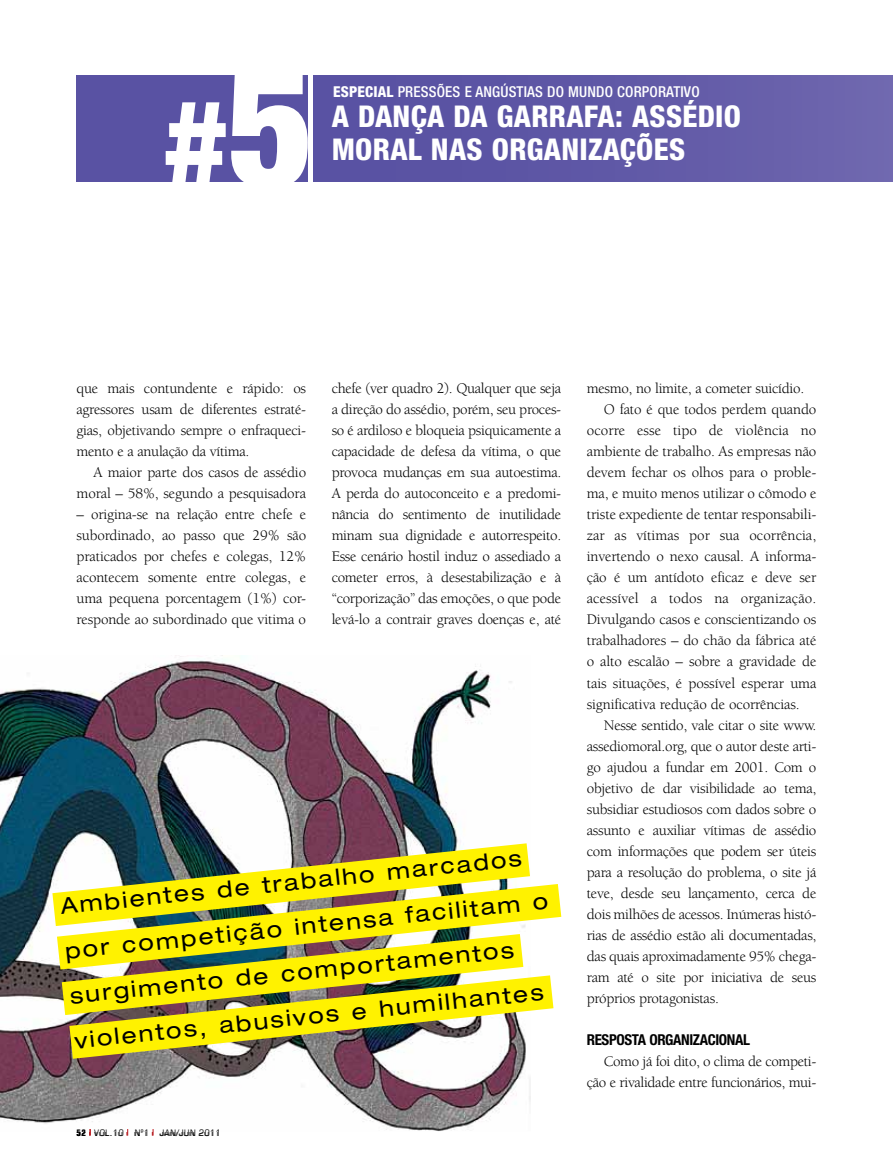
<style>
.page{position:relative;width:893px;height:1170px;background:#fff}
.page>*{position:absolute;margin:0;border:0;box-sizing:border-box;transform-origin:0 0}
.t1{font:900 condensed 120px "Helvetica Neue LT Std";color:#fff}
.t2{font:800 condensed 30px/33px "Helvetica Neue LT Std";letter-spacing:.01em;color:#fff}
.t3{font:expanded 22.5px/45px "Helvetica Neue LT Std";color:#000}
.t4{font:15px/21px "Berkeley Std";letter-spacing:-.02em;color:#000;text-align:justify}
.t5{font:15px "Berkeley Std";letter-spacing:.005em;color:#000}
.t6{font:500 condensed 15px "Helvetica Neue LT Std";letter-spacing:.01em;color:#fff}
.t7{font:15px "Berkeley Std";color:#000}
.t8{font:700 condensed 15px "Helvetica Neue LT Std";letter-spacing:-.025em;color:#000}
.t9{font:condensed 9px "Eurostile LT Std";letter-spacing:.05em;color:#000}
.s1{font-size:165px}
.s2{font-weight:800}
.s3{font-weight:700}
</style>
<div class="page">
<div style="left:313px;top:75px;width:580px;height:106px;background:linear-gradient(to right,#554ea1,#6d65ad)"></div>
<img style="left:0;top:655px;width:530px;height:475px">
<div style="left:77px;top:75px;width:231px;height:106px;background:#5952a3"></div>
<img style="left:52px;top:843px;width:478px;height:82px">
<svg style="left:57px;top:883px;width:504px;height:86px;background:#e6de2f"></svg>
<svg style="left:62px;top:933px;width:491px;height:125px;background:#d4cc3a"></svg>
<svg style="left:89px;top:1128px;width:2px;height:7px"></svg>
<svg style="left:152px;top:1128px;width:2px;height:7px"></svg>
<h1 class="t1" style="left:164px;top:69px;width:151px">#<span class="s1">5</span></h1>
<p class="t6" style="left:333px;top:82px;width:368px"><span class="s2">ESPECIAL</span> PRESSÕES E ANGÚSTIAS DO MUNDO CORPORATIVO</p>
<h2 class="t2" style="left:332px;top:99px;width:411px">A DANÇA DA GARRAFA: ASSÉDIO<br>MORAL NAS ORGANIZAÇÕES</h2>
<p class="t4" style="left:332px;top:378px;width:231px">chefe (ver quadro 2). Qualquer que seja a direção do assédio, porém, seu proces&shy;so é ardiloso e bloqueia psiquicamente a capacidade de defesa da vítima, o que provoca mudanças em sua autoestima.<br>A perda do autoconceito e a predomi&shy;nância do sentimento de inutilidade minam sua dignidade e autorrespeito.<br>Esse cenário hostil induz o assediado a cometer erros, à desestabilização e à “corporização” das emoções, o que pode levá-lo a contrair graves doenças e, até</p>
<p class="t4" style="left:587px;top:378px;width:219px">mesmo, no limite, a cometer suicídio.</p>
<p class="t4" style="left:77px;top:378px;width:231px">que mais contundente e rápido: os agressores usam de diferentes estraté&shy;gias, objetivando sempre o enfraqueci&shy;mento e a anulação da vítima.</p>
<p class="t4" style="left:77px;top:462px;width:231px;text-align:right">A maior parte dos casos de assédio moral – 58%, segundo a pesquisadora</p>
<p class="t4" style="left:77px;top:504px;width:231px">– origina-se na relação entre chefe e subordinado, ao passo que 29% são praticados por chefes e colegas, 12% acontecem somente entre colegas, e uma pequena porcentagem (1%) cor&shy;responde ao subordinado que vitima o</p>
<p class="t4" style="left:604px;top:399px;width:214px">O fato é que todos perdem quando</p>
<p class="t5" style="left:587px;top:422px;width:231px">ocorre esse tipo de violência no</p>
<p class="t4" style="left:587px;top:441px;width:231px">ambiente de trabalho. As empresas não</p>
<p class="t4" style="left:587px;top:462px;width:231px">devem fechar os olhos para o proble-</p>
<p class="t4" style="left:587px;top:483px;width:231px">ma, e muito menos utilizar o cômodo e</p>
<p class="t4" style="left:587px;top:504px;width:231px">triste expediente de tentar responsabili-</p>
<p class="t7" style="left:587px;top:527px;width:231px">zar as vítimas por sua ocorrência,</p>
<p class="t4" style="left:587px;top:546px;width:231px">invertendo o nexo causal. A informa-</p>
<p class="t4" style="left:587px;top:567px;width:231px">ção é um antídoto eficaz e deve ser</p>
<p class="t5" style="left:587px;top:590px;width:231px">acessível a todos na organização.</p>
<p class="t4" style="left:587px;top:609px;width:231px">Divulgando casos e conscientizando os</p>
<p class="t4" style="left:587px;top:630px;width:231px">trabalhadores – do chão da fábrica até</p>
<p class="t4" style="left:587px;top:651px;width:231px">o alto escalão – sobre a gravidade de</p>
<p class="t4" style="left:587px;top:672px;width:231px">tais situações, é possível esperar uma</p>
<p class="t4" style="left:587px;top:693px;width:214px">significativa redução de ocorrências.</p>
<p class="t4" style="left:604px;top:714px;width:214px">Nesse sentido, vale citar o site www.</p>
<p class="t4" style="left:587px;top:735px;width:231px">assediomoral.org, que o autor deste arti-</p>
<p class="t4" style="left:587px;top:756px;width:231px">go ajudou a fundar em 2001. Com o</p>
<p class="t4" style="left:587px;top:777px;width:231px">objetivo de dar visibilidade ao tema,</p>
<p class="t4" style="left:587px;top:798px;width:231px">subsidiar estudiosos com dados sobre o</p>
<p class="t4" style="left:587px;top:819px;width:231px">assunto e auxiliar vítimas de assédio</p>
<p class="t4" style="left:587px;top:840px;width:231px">com informações que podem ser úteis</p>
<p class="t4" style="left:587px;top:861px;width:231px">para a resolução do problema, o site já</p>
<p class="t4" style="left:587px;top:882px;width:231px">teve, desde seu lançamento, cerca de</p>
<p class="t4" style="left:587px;top:903px;width:231px">dois milhões de acessos. Inúmeras histó-</p>
<p class="t4" style="left:587px;top:924px;width:231px">rias de assédio estão ali documentadas,</p>
<p class="t4" style="left:587px;top:945px;width:231px">das quais aproximadamente 95% chega-</p>
<p class="t4" style="left:587px;top:966px;width:231px">ram até o site por iniciativa de seus</p>
<p class="t4" style="left:587px;top:987px;width:134px">próprios protagonistas.</p>
<p class="t8" style="left:587px;top:1030px;width:165px">RESPOSTA ORGANIZACIONAL</p>
<p class="t4" style="left:587px;top:1050px;width:231px;text-align:right">Como já foi dito, o clima de competi&shy;ção e rivalidade entre funcionários, mui-</p>
<h3 class="t3" style="left:58px;top:883px;width:487px;rotate:-6deg">Ambientes de trabalho marcados por competição intensa facilitam o surgimento de comportamentos violentos, abusivos e humilhantes</h3>
<p class="t9" style="left:77px;top:1126px;width:146px"><span class="s3">52</span> VOL.10 Nº1 JAN/JUN 2011</p>
</div>
